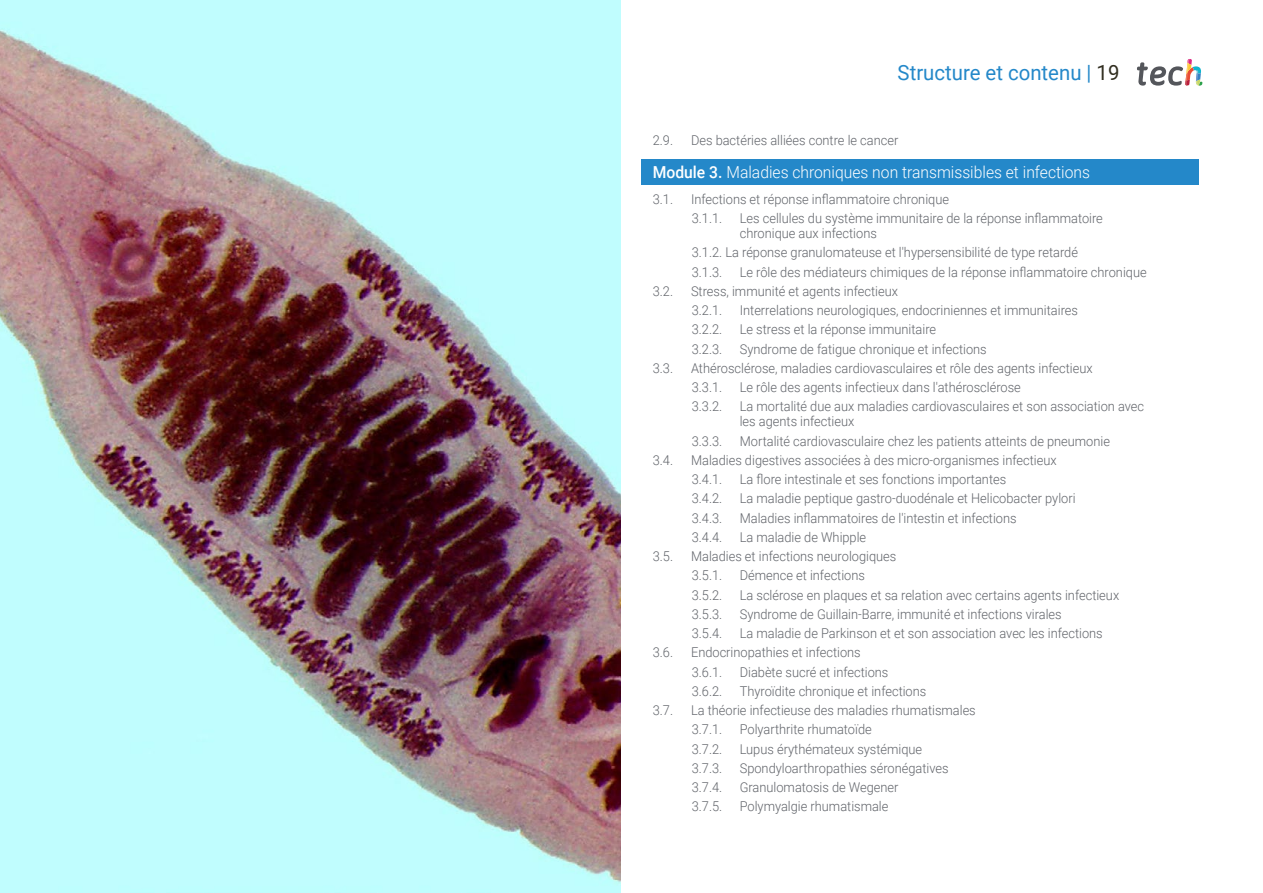
<style>
.page{position:relative;width:1263px;height:893px;background:#fff}
.page>*{position:absolute;margin:0;border:0;box-sizing:border-box;transform-origin:0 0}
.t1{font:21px "Roboto";color:#2488c9}
.t2{font:300 16.5px "Roboto";color:#fff;scale:.95 1}
.t3{font:300 13.5px/19.2px "Roboto";color:#61646a;scale:.95 1}
.s1{color:#312e20}
.s2{font-weight:500}
</style>
<div class="page">
<svg style="left:1137px;top:59px;width:65px;height:27px"></svg>
<img style="left:0;top:0;width:621px;height:893px">
<div style="left:642px;top:160px;width:557px;height:25px;background:#2488c9"></div>
<h1 class="t1" style="left:898px;top:57px;width:223px">Structure et contenu | <span class="s1">19</span></h1>
<p class="t3" style="left:653px;top:130px;width:23px">2.9.</p>
<p class="t3" style="left:691px;top:130px;width:220px">Des bactéries alliées contre le cancer</p>
<p class="t2" style="left:653px;top:161px;width:462px"><span class="s2">Module 3.</span> Maladies chroniques non transmissibles et infections</p>
<p class="t3" style="left:653px;top:189px;width:23px">3.1.</p>
<p class="t3" style="left:691px;top:189px;width:273px">Infections et réponse inflammatoire chronique<br>3.1.1.</p>
<p class="t3" style="left:740px;top:210px;width:384px;line-height:15px">Les cellules du système immunitaire de la réponse inflammatoire chronique aux infections</p>
<p class="t3" style="left:692px;top:242px;width:408px">3.1.2. La réponse granulomateuse et l'hypersensibilité de type retardé<br>3.1.3.</p>
<p class="t3" style="left:740px;top:262px;width:430px">Le rôle des médiateurs chimiques de la réponse inflammatoire chronique</p>
<p class="t3" style="left:653px;top:281px;width:23px">3.2.</p>
<p class="t3" style="left:691px;top:281px;width:219px">Stress, immunité et agents infectieux<br>3.2.1.</p>
<p class="t3" style="left:740px;top:300px;width:357px">Interrelations neurologiques, endocriniennes et immunitaires</p>
<p class="t3" style="left:692px;top:319px;width:34px">3.2.2.</p>
<p class="t3" style="left:740px;top:319px;width:208px">Le stress et la réponse immunitaire</p>
<p class="t3" style="left:692px;top:339px;width:34px">3.2.3.</p>
<p class="t3" style="left:740px;top:339px;width:261px">Syndrome de fatigue chronique et infections</p>
<p class="t3" style="left:653px;top:358px;width:23px">3.3.</p>
<p class="t3" style="left:691px;top:358px;width:424px">Athérosclérose, maladies cardiovasculaires et rôle des agents infectieux<br>3.3.1.</p>
<p class="t3" style="left:740px;top:377px;width:297px">Le rôle des agents infectieux dans l'athérosclérose</p>
<p class="t3" style="left:692px;top:396px;width:34px">3.3.2.</p>
<p class="t3" style="left:740px;top:399px;width:427px;line-height:15px">La mortalité due aux maladies cardiovasculaires et son association avec les agents infectieux</p>
<p class="t3" style="left:692px;top:431px;width:34px">3.3.3.</p>
<p class="t3" style="left:740px;top:431px;width:391px">Mortalité cardiovasculaire chez les patients atteints de pneumonie</p>
<p class="t3" style="left:653px;top:450px;width:23px">3.4.</p>
<p class="t3" style="left:691px;top:450px;width:386px">Maladies digestives associées à des micro-organismes infectieux<br>3.4.1.</p>
<p class="t3" style="left:740px;top:469px;width:282px">La flore intestinale et ses fonctions importantes</p>
<p class="t3" style="left:692px;top:488px;width:34px">3.4.2.</p>
<p class="t3" style="left:740px;top:488px;width:355px">La maladie peptique gastro-duodénale et Helicobacter pylori</p>
<p class="t3" style="left:692px;top:508px;width:34px">3.4.3.</p>
<p class="t3" style="left:740px;top:508px;width:293px">Maladies inflammatoires de l'intestin et infections</p>
<p class="t3" style="left:692px;top:527px;width:34px">3.4.4.</p>
<p class="t3" style="left:740px;top:527px;width:135px">La maladie de Whipple</p>
<p class="t3" style="left:653px;top:546px;width:23px">3.5.</p>
<p class="t3" style="left:691px;top:546px;width:218px">Maladies et infections neurologiques<br>3.5.1.</p>
<p class="t3" style="left:740px;top:566px;width:133px">Démence et infections</p>
<p class="t3" style="left:692px;top:585px;width:34px">3.5.2.</p>
<p class="t3" style="left:740px;top:585px;width:401px">La sclérose en plaques et sa relation avec certains agents infectieux</p>
<p class="t3" style="left:692px;top:604px;width:34px">3.5.3.</p>
<p class="t3" style="left:740px;top:604px;width:340px">Syndrome de Guillain-Barre, immunité et infections virales</p>
<p class="t3" style="left:692px;top:623px;width:34px">3.5.4.</p>
<p class="t3" style="left:740px;top:623px;width:384px">La maladie de Parkinson et et son association avec les infections</p>
<p class="t3" style="left:653px;top:643px;width:23px">3.6.</p>
<p class="t3" style="left:691px;top:643px;width:180px">Endocrinopathies et infections<br>3.6.1.</p>
<p class="t3" style="left:740px;top:662px;width:158px">Diabète sucré et infections</p>
<p class="t3" style="left:692px;top:681px;width:34px">3.6.2.</p>
<p class="t3" style="left:740px;top:681px;width:198px">Thyroïdite chronique et infections</p>
<p class="t3" style="left:653px;top:700px;width:23px">3.7.</p>
<p class="t3" style="left:691px;top:700px;width:301px">La théorie infectieuse des maladies rhumatismales<br>3.7.1.</p>
<p class="t3" style="left:740px;top:720px;width:140px">Polyarthrite rhumatoïde</p>
<p class="t3" style="left:692px;top:739px;width:34px">3.7.2.</p>
<p class="t3" style="left:740px;top:739px;width:194px">Lupus érythémateux systémique</p>
<p class="t3" style="left:692px;top:758px;width:34px">3.7.3.</p>
<p class="t3" style="left:740px;top:758px;width:221px">Spondyloarthropathies séronégatives</p>
<p class="t3" style="left:692px;top:777px;width:34px">3.7.4.</p>
<p class="t3" style="left:740px;top:777px;width:169px">Granulomatosis de Wegener</p>
<p class="t3" style="left:692px;top:797px;width:34px">3.7.5.</p>
<p class="t3" style="left:740px;top:797px;width:158px">Polymyalgie rhumatismale</p>
</div>
